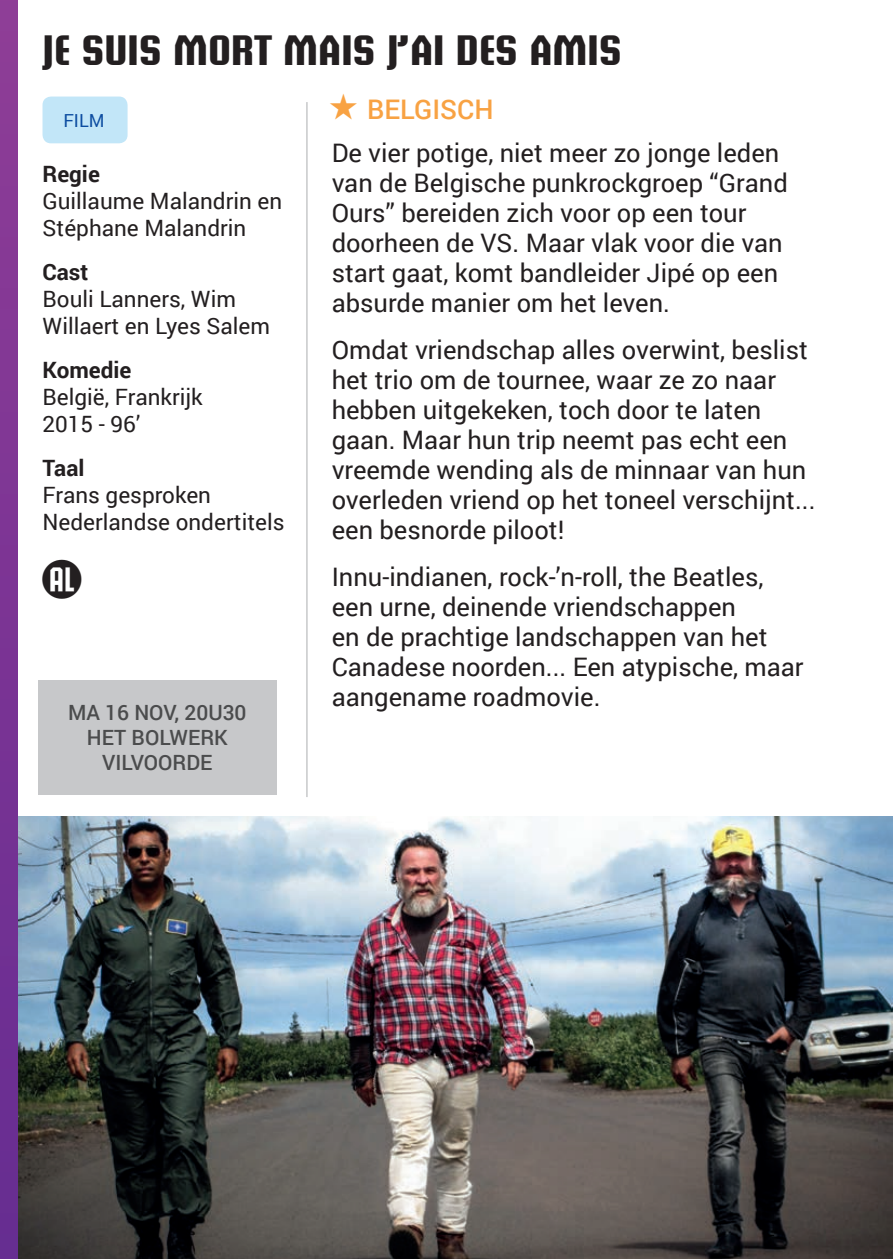
<style>
.page{position:relative;width:893px;height:1259px;background:#fff}
.page>*{position:absolute;margin:0;border:0;box-sizing:border-box;transform-origin:0 0}
.t1{font:700 42px "Briem Akademi Std";color:#231f20}
.t2{font:500 27px "Roboto";color:#f8a243}
.t3{font:25.5px/30px "Roboto";color:#231f20}
.t4{font:22.5px/27px "Roboto";color:#231f20}
.t5{font:700 22.5px "Roboto";color:#231f20}
.t6{font:500 21px/25.2px "Roboto";color:#4b4c4d;text-align:center}
.t7{font:18px "Roboto";color:#0d4da1}
</style>
<div class="page">
<img style="left:17px;top:816px;width:876px;height:443px">
<div style="left:0;top:0;width:17px;height:1259px;background:linear-gradient(to bottom,#8f3d97,#662c91)"></div>
<div style="left:38px;top:680px;width:238px;height:115px;background:#c7c8ca"></div>
<div style="left:43px;top:97px;width:85px;height:46px;background:#c2e6f8;border-radius:9px"></div>
<hr style="left:306px;top:102px;width:2px;height:695px;background:#c7c8ca">
<h1 class="t1" style="left:43px;top:27px;width:581px">JE SUIS MORT MAIS J’AI DES AMIS</h1>
<p class="t7" style="left:63px;top:108px;width:43px">FILM</p>
<p class="t5" style="left:43px;top:158px;width:59px">Regie</p>
<p class="t4" style="left:43px;top:186px;width:241px">Guillaume Malandrin en<br>Stéphane Malandrin</p>
<p class="t5" style="left:43px;top:256px;width:47px">Cast</p>
<p class="t4" style="left:43px;top:284px;width:229px">Bouli Lanners, Wim<br>Willaert en Lyes Salem</p>
<p class="t5" style="left:43px;top:354px;width:90px">Komedie</p>
<p class="t4" style="left:43px;top:382px;width:162px">België, Frankrijk<br>2015 - 96’</p>
<p class="t5" style="left:43px;top:452px;width:43px">Taal</p>
<p class="t4" style="left:43px;top:480px;width:243px">Frans gesproken<br>Nederlandse ondertitels</p>
<p class="t6" style="left:68px;top:698px;width:180px">MA 16 NOV, 20U30<br>HET BOLWERK<br>VILVOORDE</p>
<p class="t2" style="left:329px;top:90px;width:166px">★ BELGISCH</p>
<p class="t3" style="left:332px;top:136px;width:458px">De vier potige, niet meer zo jonge leden van de Belgische punkrockgroep “Grand Ours” bereiden zich voor op een tour doorheen de VS. Maar vlak voor die van start gaat, komt bandleider Jipé op een absurde manier om het leven.</p>
<p class="t3" style="left:332px;top:333px;width:485px">Omdat vriendschap alles overwint, beslist het trio om de tournee, waar ze zo naar hebben uitgekeken, toch door te laten gaan. Maar hun trip neemt pas echt een vreemde wending als de minnaar van hun overleden vriend op het toneel verschijnt... een besnorde piloot!</p>
<p class="t3" style="left:332px;top:560px;width:473px">Innu-indianen, rock-’n-roll, the Beatles, een urne, deinende vriendschappen<br>en de prachtige landschappen van het Canadese noorden... Een atypische, maar aangename roadmovie.</p>
</div>
